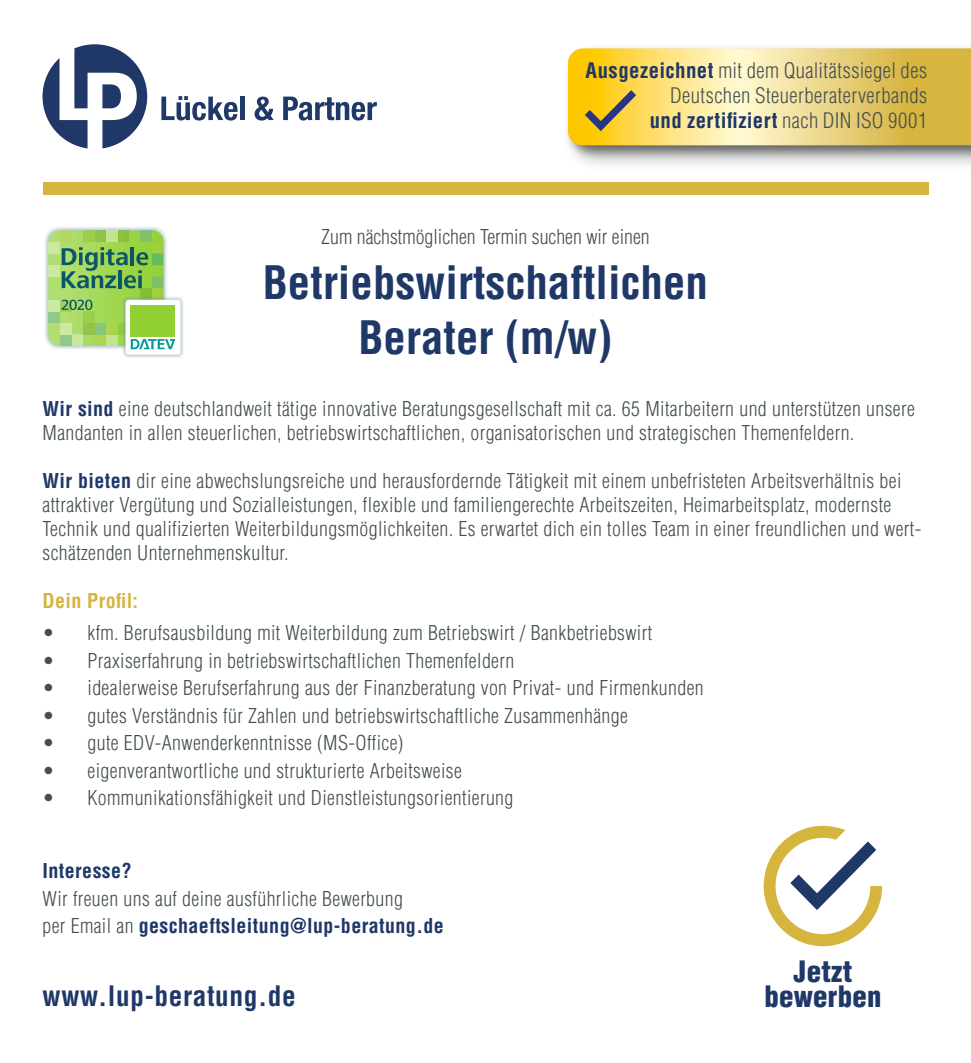
<style>
.page{position:relative;width:971px;height:1063px;background:#fff}
.page>*{position:absolute;margin:0;border:0;box-sizing:border-box;transform-origin:0 0}
.t1{font:700 condensed 45px/55px "Helvetica";color:#1f3868;text-align:center}
.t2{font:900 condensed 28.75px/25px "Helvetica";letter-spacing:.01em;color:#1f3868;text-align:center}
.t3{font:700 condensed 27.5px "Helvetica";letter-spacing:.02em;color:#1f3868}
.t4{font:300 condensed 21px/25px "Helvetica";letter-spacing:.02em;color:#444f50;text-align:right}
.t5{font:300 condensed 20px/24px "Helvetica";letter-spacing:.02em;color:#444f50}
.t6{font:300 condensed 20px "Helvetica";color:#444f50}
.t7{font:700 condensed 20px "Helvetica";letter-spacing:.02em;color:#d6b53f}
.t8{font:700 condensed 20px "Helvetica";letter-spacing:.02em;color:#1f3868}
.s1{font-weight:700;color:#1f3868}
</style>
<div class="page">
<svg style="left:161px;top:96px;width:76px;height:25px"></svg>
<div style="left:240px;top:97px;width:5px;height:23px;background:#1f3868"></div>
<svg style="left:255px;top:97px;width:19px;height:24px"></svg>
<svg style="left:283px;top:97px;width:94px;height:24px"></svg>
<svg style="left:43px;top:44px;width:104px;height:104px"></svg>
<div style="left:43px;top:182px;width:885px;height:13px;background:#d6b53f"></div>
<svg style="left:764px;top:826px;width:118px;height:120px"></svg>
<div style="left:562px;top:43px;width:409px;height:129px;background:#000;opacity:.38"></div>
<div style="left:565px;top:46px;width:406px;height:112px;background:#000;opacity:.38"></div>
<svg style="left:568px;top:49px;width:403px;height:96px;background:#eed370"></svg>
<svg style="left:44px;top:226px;width:124px;height:124px"></svg>
<svg style="left:45px;top:227px;width:121px;height:122px"></svg>
<svg style="left:47px;top:229px;width:118px;height:118px"></svg>
<svg style="left:48px;top:230px;width:115px;height:116px;background:#a9d965"></svg>
<div style="left:140px;top:230px;width:12px;height:12px;background:#80c169"></div>
<div style="left:117px;top:323px;width:12px;height:11px;background:#93cc3f"></div>
<div style="left:117px;top:230px;width:12px;height:12px;background:#8ac13d"></div>
<div style="left:106px;top:334px;width:11px;height:12px;background:#c1e48e"></div>
<div style="left:106px;top:323px;width:11px;height:11px;background:#a8d450"></div>
<div style="left:106px;top:230px;width:11px;height:12px;background:#c1e48e"></div>
<div style="left:94px;top:334px;width:12px;height:12px;background:#abd554"></div>
<div style="left:94px;top:323px;width:12px;height:11px;background:#8ac57b"></div>
<div style="left:94px;top:230px;width:12px;height:12px;background:#8fc447"></div>
<div style="left:83px;top:323px;width:11px;height:11px;background:#92c44b"></div>
<div style="left:83px;top:311px;width:11px;height:12px;background:#9bcf4c"></div>
<div style="left:83px;top:230px;width:11px;height:12px;background:#9bcf4c"></div>
<div style="left:71px;top:334px;width:12px;height:12px;background:#c8e89c"></div>
<div style="left:60px;top:334px;width:11px;height:12px;background:#92c989"></div>
<div style="left:60px;top:323px;width:11px;height:11px;background:#cce9a1"></div>
<svg style="left:60px;top:300px;width:2px;height:11px"></svg>
<div style="left:60px;top:230px;width:11px;height:12px;background:#b3d963"></div>
<div style="left:48px;top:311px;width:12px;height:12px;background:#92c98a"></div>
<div style="left:48px;top:300px;width:12px;height:11px;background:#cce9a1"></div>
<div style="left:48px;top:265px;width:12px;height:12px;background:#cce9a1"></div>
<div style="left:48px;top:242px;width:12px;height:12px;background:#cce9a1"></div>
<div style="left:122px;top:297px;width:62px;height:61px;background:#eff4f5;border-radius:5px"></div>
<div style="left:123px;top:298px;width:60px;height:59px;background:#dbe5e8;border-radius:5px"></div>
<svg style="left:124px;top:299px;width:58px;height:57px"></svg>
<div style="left:126px;top:300px;width:55px;height:55px;background:#fff;border-radius:3px"></div>
<svg style="left:131px;top:339px;width:44px;height:10px"></svg>
<div style="left:131px;top:305px;width:44px;height:32px;background:#90d033"></div>
<svg style="left:62px;top:242px;width:101px;height:69px;background:#81ba5c"></svg>
<p class="t4" style="left:585px;top:58px;width:343px"><span class="s1">Ausgezeichnet</span> mit dem Qualitätssiegel des<br>Deutschen Steuerberaterverbands<br><span class="s1">und zertifiziert</span> nach DIN ISO 9001</p>
<p class="t6" style="left:321px;top:226px;width:330px">Zum nächstmöglichen Termin suchen wir einen</p>
<h1 class="t1" style="left:263px;top:255px;width:447px">Betriebswirtschaftlichen<br>Berater (m/w)</h1>
<p class="t5" style="left:43px;top:397px;width:874px"><span class="s1">Wir sind</span> eine deutschlandweit tätige innovative Beratungsgesellschaft mit ca. 65 Mitarbeitern und unterstützen unsere<br>Mandanten in allen steuerlichen, betriebswirtschaftlichen, organisatorischen und strategischen Themenfeldern.</p>
<p class="t5" style="left:43px;top:469px;width:880px"><span class="s1">Wir bieten</span> dir eine abwechslungsreiche und herausfordernde Tätigkeit mit einem unbefristeten Arbeitsverhältnis bei attraktiver Vergütung und Sozialleistungen, flexible und familiengerechte Arbeitszeiten, Heimarbeitsplatz, modernste Technik und qualifizierten Weiterbildungsmöglichkeiten. Es erwartet dich ein tolles Team in einer freundlichen und wert&shy;schätzenden Unternehmenskultur.</p>
<p class="t7" style="left:43px;top:588px;width:97px">Dein Profil:</p>
<p class="t5" style="left:43px;top:621px;width:611px">• kfm. Berufsausbildung mit Weiterbildung zum Betriebswirt / Bankbetriebswirt</p>
<p class="t5" style="left:43px;top:649px;width:473px">• Praxiserfahrung in betriebswirtschaftlichen Themenfeldern</p>
<p class="t5" style="left:43px;top:676px;width:663px">• idealerweise Berufserfahrung aus der Finanzberatung von Privat- und Firmenkunden</p>
<p class="t5" style="left:43px;top:704px;width:587px">• gutes Verständnis für Zahlen und betriebswirtschaftliche Zusammenhänge</p>
<p class="t5" style="left:43px;top:731px;width:362px">• gute EDV-Anwenderkenntnisse (MS-Office)</p>
<p class="t5" style="left:43px;top:759px;width:421px">• eigenverantwortliche und strukturierte Arbeitsweise</p>
<p class="t5" style="left:43px;top:786px;width:472px">• Kommunikationsfähigkeit und Dienstleistungsorientierung</p>
<p class="t8" style="left:43px;top:859px;width:91px">Interesse?</p>
<p class="t5" style="left:43px;top:885px;width:403px;line-height:27.5px">Wir freuen uns auf deine ausführliche Bewerbung<br>per Email an <span class="s1">geschaeftsleitung@lup-beratung.de</span></p>
<h3 class="t3" style="left:43px;top:979px;width:255px">www.lup-beratung.de</h3>
<h2 class="t2" style="left:764px;top:959px;width:119px">Jetzt bewerben</h2>
</div>
